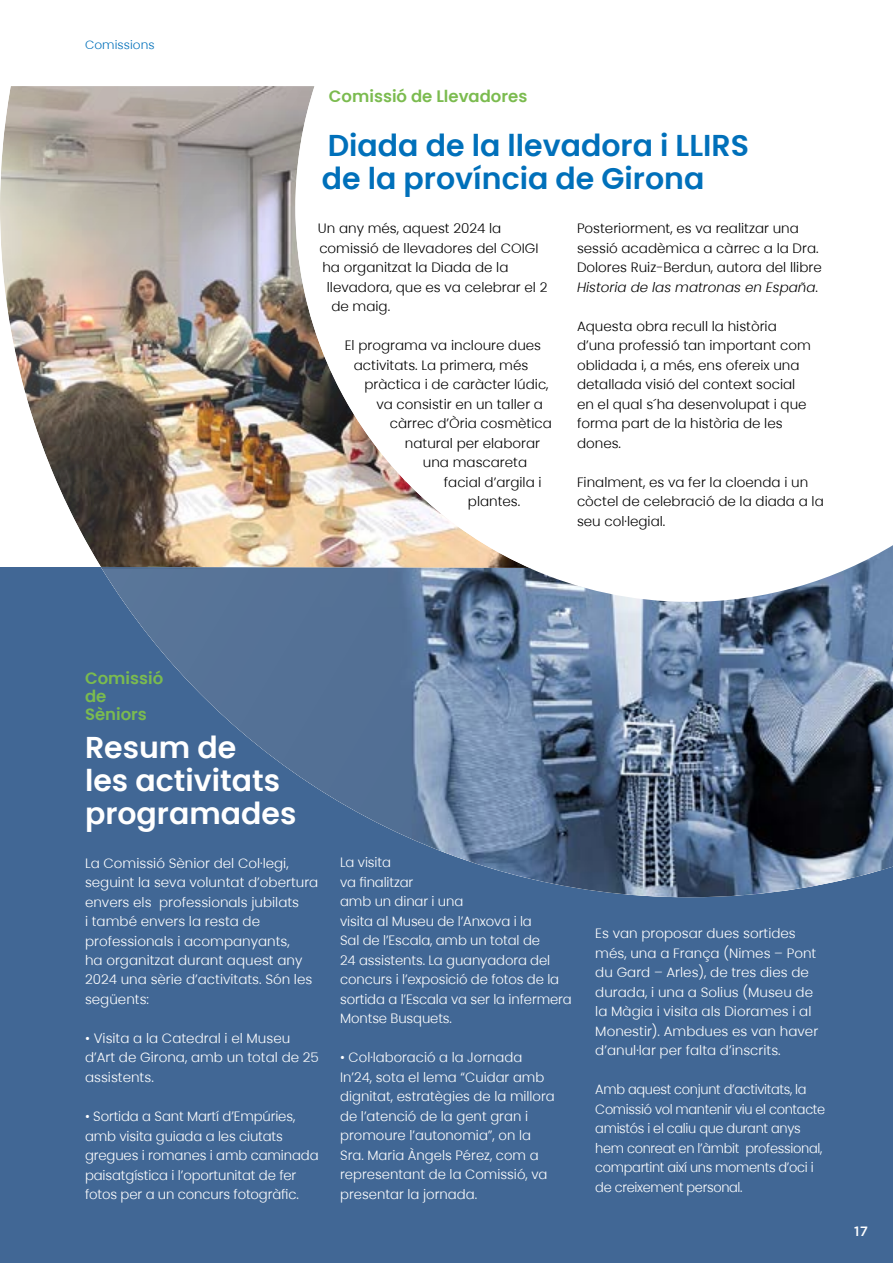
<style>
.page{position:relative;width:893px;height:1263px;background:#fff}
.page>*{position:absolute;margin:0;border:0;box-sizing:border-box;transform-origin:0 0}
.t1{font:600 30px/33px "Poppins";color:#0070ba}
.t2{font:600 30px/33px "Poppins";color:#fff}
.t3{font:600 16.5px/18px "Poppins";color:#7bbb4f}
.t4{font:300 13.5px/19.5px "Poppins";color:#fff}
.t5{font:300 13.5px/19.5px "Poppins";color:#000}
.t6{font:300 13.5px/19.5px "Poppins";letter-spacing:-.025em;color:#fff;scale:.96 1}
.t7{font:500 13.5px "Gotham";color:#fff}
.t8{font:300 12px "Poppins";letter-spacing:.005em;color:#0070ba}
.s1{font-style:italic}
</style>
<div class="page">
<div style="left:0;top:568px;width:320px;height:695px;background:#416795"></div>
<div style="left:320px;top:607px;width:573px;height:656px;background:#416795"></div>
<img style="left:0;top:86px;width:471px;height:482px">
<svg style="left:101px;top:536px;width:383px;height:8px;background:#d2ba9e"></svg>
<img style="left:101px;top:544px;width:792px;height:353px">
<p class="t8" style="left:85px;top:38px;width:71px">Comissions</p>
<p class="t3" style="left:329px;top:88px;width:200px">Comissió de Llevadores</p>
<h1 class="t1" style="left:322px;top:129px;width:429px">Diada de la llevadora i LLIRS de la província de Girona</h1>
<p class="t5" style="left:318px;top:219px;width:185px">Un any més, aquest 2024 la</p>
<p class="t5" style="left:319px;top:238px;width:221px">comissió de llevadores del COIGI</p>
<p class="t5" style="left:322px;top:258px;width:188px">ha organitzat la Diada de la</p>
<p class="t5" style="left:327px;top:277px;width:222px">llevadora, que es va celebrar el 2</p>
<p class="t5" style="left:331px;top:297px;width:60px">de maig.</p>
<p class="t5" style="left:345px;top:336px;width:198px">El programa va incloure dues</p>
<p class="t5" style="left:354px;top:355px;width:176px">activitats. La primera, més</p>
<p class="t5" style="left:364px;top:375px;width:186px">pràctica i de caràcter lúdic,</p>
<p class="t5" style="left:376px;top:394px;width:168px">va consistir en un taller a</p>
<p class="t5" style="left:390px;top:414px;width:164px">càrrec d’Òria cosmètica</p>
<p class="t5" style="left:405px;top:433px;width:137px">natural per elaborar</p>
<p class="t5" style="left:423px;top:453px;width:106px">una mascareta</p>
<p class="t5" style="left:444px;top:472px;width:99px">facial d’argila i</p>
<p class="t5" style="left:468px;top:492px;width:54px">plantes.</p>
<p class="t5" style="left:577px;top:219px;width:246px">Posteriorment, es va realitzar una sessió acadèmica a càrrec a la Dra.<br>Dolores Ruiz-Berdun, autora del llibre <span class="s1">Historia de las matronas en España</span>.</p>
<p class="t5" style="left:577px;top:316px;width:235px">Aquesta obra recull la història d’una professió tan important com oblidada i, a més, ens ofereix una detallada visió del context social en el qual s´ha desenvolupat i que forma part de la història de les dones.</p>
<p class="t5" style="left:577px;top:472px;width:248px">Finalment, es va fer la cloenda i un còctel de celebració de la diada a la seu col·legial.</p>
<p class="t3" style="left:85px;top:669px;width:80px">Comissió de<br>Sèniors</p>
<h1 class="t2" style="left:85px;top:731px;width:213px">Resum de<br>les activitats programades</h1>
<p class="t4" style="left:85px;top:853px;width:235px">La Comissió Sènior del Col·legi, seguint la seva voluntat d’obertura envers els professionals jubilats<br>i també envers la resta de professionals i acompanyants,<br>ha organitzat durant aquest any<br>2024 una sèrie d’activitats. Són les següents:</p>
<p class="t4" style="left:85px;top:1028px;width:235px">• Visita a la Catedral i el Museu d’Art de Girona, amb un total de 25 assistents.</p>
<p class="t4" style="left:85px;top:1106px;width:235px">• Sortida a Sant Martí d’Empúries, amb visita guiada a les ciutats gregues i romanes i amb caminada paisatgística i l’oportunitat de fer fotos per a un concurs fotogràfic.</p>
<p class="t4" style="left:340px;top:853px;width:233px">La visita<br>va finalitzar<br>amb un dinar i una<br>visita al Museu de l’Anxova i la<br>Sal de l’Escala, amb un total de<br>24 assistents. La guanyadora del concurs i l’exposició de fotos de la sortida a l’Escala va ser la infermera<br>Montse Busquets.</p>
<p class="t4" style="left:340px;top:1048px;width:216px">• Col·laboració a la Jornada<br>In’24, sota el lema “Cuidar amb dignitat, estratègies de la millora de l’atenció de la gent gran i promoure l’autonomia”, on la<br>Sra. Maria Àngels Pérez, com a representant de la Comissió, va presentar la jornada.</p>
<p class="t4" style="left:595px;top:923px;width:224px">Es van proposar dues sortides més, una a França (Nimes – Pont du Gard – Arles), de tres dies de durada, i una a Solius (Museu de la Màgia i visita als Diorames i al<br>Monestir). Ambdues es van haver d’anul·lar per falta d’inscrits.</p>
<p class="t6" style="left:595px;top:1079px;width:241px">Amb aquest conjunt d’activitats, la Comissió vol mantenir viu el contacte amistós i el caliu que durant anys hem conreat en l’àmbit professional, compartint així uns moments d’oci i de creixement personal.</p>
<p class="t7" style="left:854px;top:1223px;width:15px">17</p>
</div>
